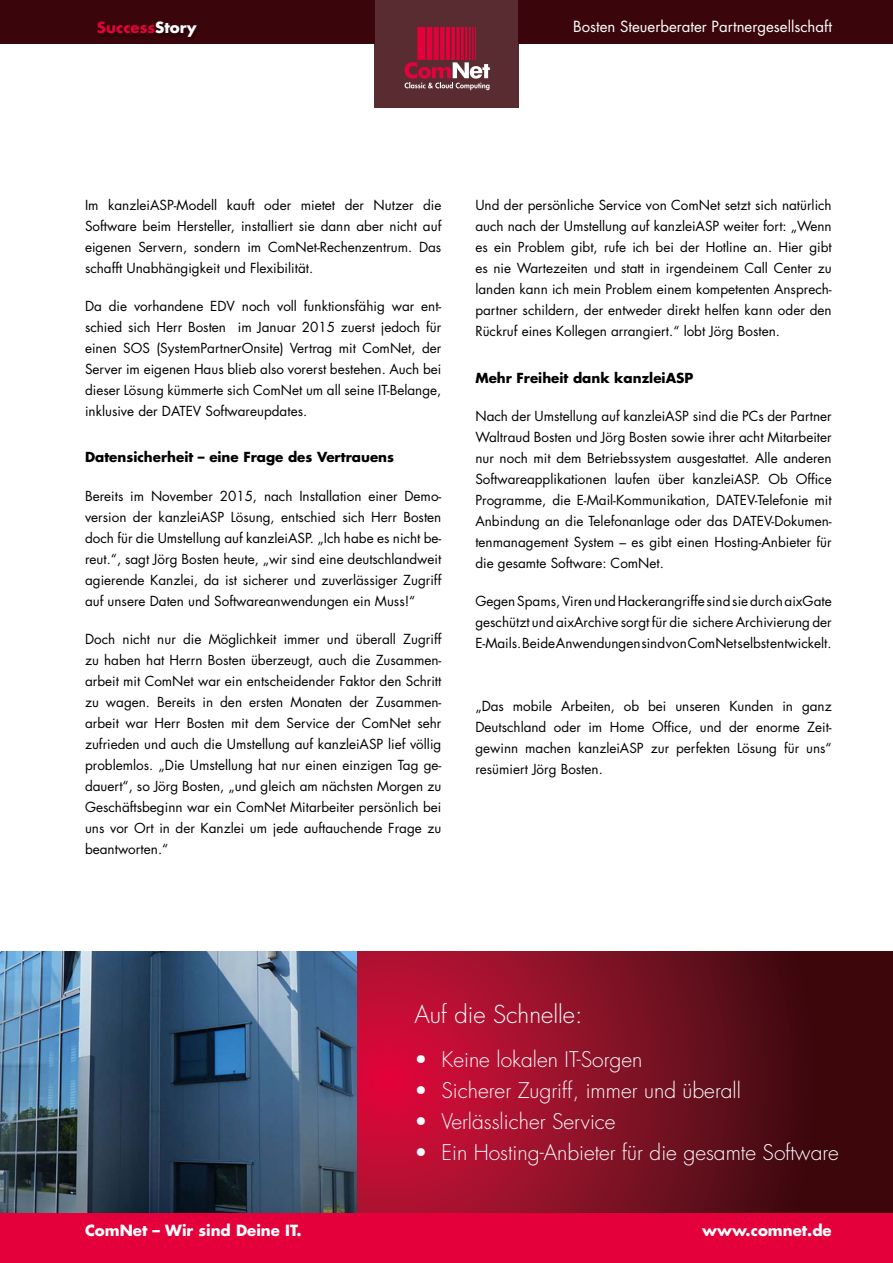
<style>
.page{position:relative;width:893px;height:1263px;background:#fff}
.page>*{position:absolute;margin:0;border:0;box-sizing:border-box;transform-origin:0 0}
.t1{font:300 24px "Futura";color:#fff}
.t2{font:300 21px "Futura";color:#fff}
.t3{font:15px "Futura";color:#fff}
.t4{font:700 15px "Futura";color:#fff}
.t5{font:700 15px "Futura";color:#e4003a}
.t6{font:13.5px/21px "Futura";color:#000;text-align:justify}
.t7{font:700 13.5px "Futura";color:#000}
.s1{color:#fff}
</style>
<div class="page">
<div style="left:0;top:0;width:374px;height:44px;background:#3b060b"></div>
<div style="left:519px;top:0;width:374px;height:44px;background:#3b060b"></div>
<div style="left:374px;top:0;width:145px;height:108px;background:#582c30"></div>
<svg style="left:404px;top:27px;width:86px;height:63px"></svg>
<div style="left:95px;top:22px;width:106px;height:21px;background:#35050a"></div>
<img style="left:0;top:951px;width:357px;height:262px">
<svg style="left:357px;top:951px;width:536px;height:262px;background:#7e0d22"></svg>
<div style="left:0;top:1213px;width:893px;height:50px;background:#e4003a"></div>
<p class="t5" style="left:97px;top:17px;width:101px">Success<span class="s1">Story</span></p>
<p class="t3" style="left:573px;top:17px;width:260px">Bosten Steuerberater Partnergesellschaft</p>
<p class="t6" style="left:85px;top:195px;width:358px">Im kanzleiASP-Modell kauft oder mietet der Nutzer die Software beim Hersteller, installiert sie dann aber nicht auf eigenen Servern, sondern im ComNet-Rechenzentrum. Das schafft Unabhängigkeit und Flexibilität.</p>
<p class="t6" style="left:85px;top:296px;width:358px">Da die vorhandene EDV noch voll funktionsfähig war ent&shy;schied sich Herr Bosten im Januar 2015 zuerst jedoch für einen SOS (SystemPartnerOnsite) Vertrag mit ComNet, der Server im eigenen Haus blieb also vorerst bestehen. Auch bei dieser Lösung kümmerte sich ComNet um all seine IT-Belange, inklusive der DATEV Softwareupdates.</p>
<p class="t7" style="left:85px;top:448px;width:311px">Datensicherheit – eine Frage des Vertrauens</p>
<p class="t6" style="left:85px;top:485px;width:358px">Bereits im November 2015, nach Installation einer Demo&shy;version der kanzleiASP Lösung, entschied sich Herr Bosten doch für die Umstellung auf kanzleiASP. „Ich habe es nicht be&shy;reut.“, sagt Jörg Bosten heute, „wir sind eine deutschlandweit agierende Kanzlei, da ist sicherer und zuverlässiger Zugriff auf unsere Daten und Softwareanwendungen ein Muss!“</p>
<p class="t6" style="left:85px;top:628px;width:358px">Doch nicht nur die Möglichkeit immer und überall Zugriff zu haben hat Herrn Bosten überzeugt, auch die Zusammen&shy;arbeit mit ComNet war ein entscheidender Faktor den Schritt zu wagen. Bereits in den ersten Monaten der Zusammen&shy;arbeit war Herr Bosten mit dem Service der ComNet sehr zufrieden und auch die Umstellung auf kanzleiASP lief völlig problemlos. „Die Umstellung hat nur einen einzigen Tag ge&shy;dauert“, so Jörg Bosten, „und gleich am nächsten Morgen zu Geschäftsbeginn war ein ComNet Mitarbeiter persönlich bei uns vor Ort in der Kanzlei um jede auftauchende Frage zu beantworten.“</p>
<p class="t6" style="left:475px;top:195px;width:358px">Und der persönliche Service von ComNet setzt sich natürlich auch nach der Umstellung auf kanzleiASP weiter fort: „Wenn es ein Problem gibt, rufe ich bei der Hotline an. Hier gibt es nie Wartezeiten und statt in irgendeinem Call Center zu landen kann ich mein Problem einem kompetenten Ansprech&shy;partner schildern, der entweder direkt helfen kann oder den Rückruf eines Kollegen arrangiert.“ lobt Jörg Bosten.</p>
<p class="t7" style="left:475px;top:368px;width:220px">Mehr Freiheit dank kanzleiASP</p>
<p class="t6" style="left:475px;top:405px;width:358px">Nach der Umstellung auf kanzleiASP sind die PCs der Partner Waltraud Bosten und Jörg Bosten sowie ihrer acht Mitarbeiter nur noch mit dem Betriebssystem ausgestattet. Alle anderen Softwareapplikationen laufen über kanzleiASP. Ob Office Programme, die E-Mail-Kommunikation, DATEV-Telefonie mit Anbindung an die Telefonanlage oder das DATEV-Dokumen&shy;tenmanagement System – es gibt einen Hosting-Anbieter für die gesamte Software: ComNet.</p>
<p class="t6" style="left:475px;top:590px;width:358px">Gegen Spams, Viren und Hackerangriffe sind sie durch aixGate geschützt und aixArchive sorgt für die sichere Archivierung der E-Mails. Beide Anwendungen sind von ComNet selbst entwickelt.</p>
<p class="t6" style="left:475px;top:695px;width:358px">„Das mobile Arbeiten, ob bei unseren Kunden in ganz Deutschland oder im Home Office, und der enorme Zeit&shy;gewinn machen kanzleiASP zur perfekten Lösung für uns“ resümiert Jörg Bosten.</p>
<h1 class="t1" style="left:414px;top:999px;width:170px">Auf die Schnelle:</h1>
<h2 class="t2" style="left:414px;top:1046px;width:229px">• Keine lokalen IT-Sorgen</h2>
<h2 class="t2" style="left:414px;top:1077px;width:328px">• Sicherer Zugriff, immer und überall</h2>
<h2 class="t2" style="left:414px;top:1108px;width:203px">• Verlässlicher Service</h2>
<h2 class="t2" style="left:414px;top:1140px;width:426px">• Ein Hosting-Anbieter für die gesamte Software</h2>
<p class="t4" style="left:85px;top:1221px;width:218px">ComNet – Wir sind Deine IT.</p>
<p class="t4" style="left:702px;top:1221px;width:131px">www.comnet.de</p>
</div>
